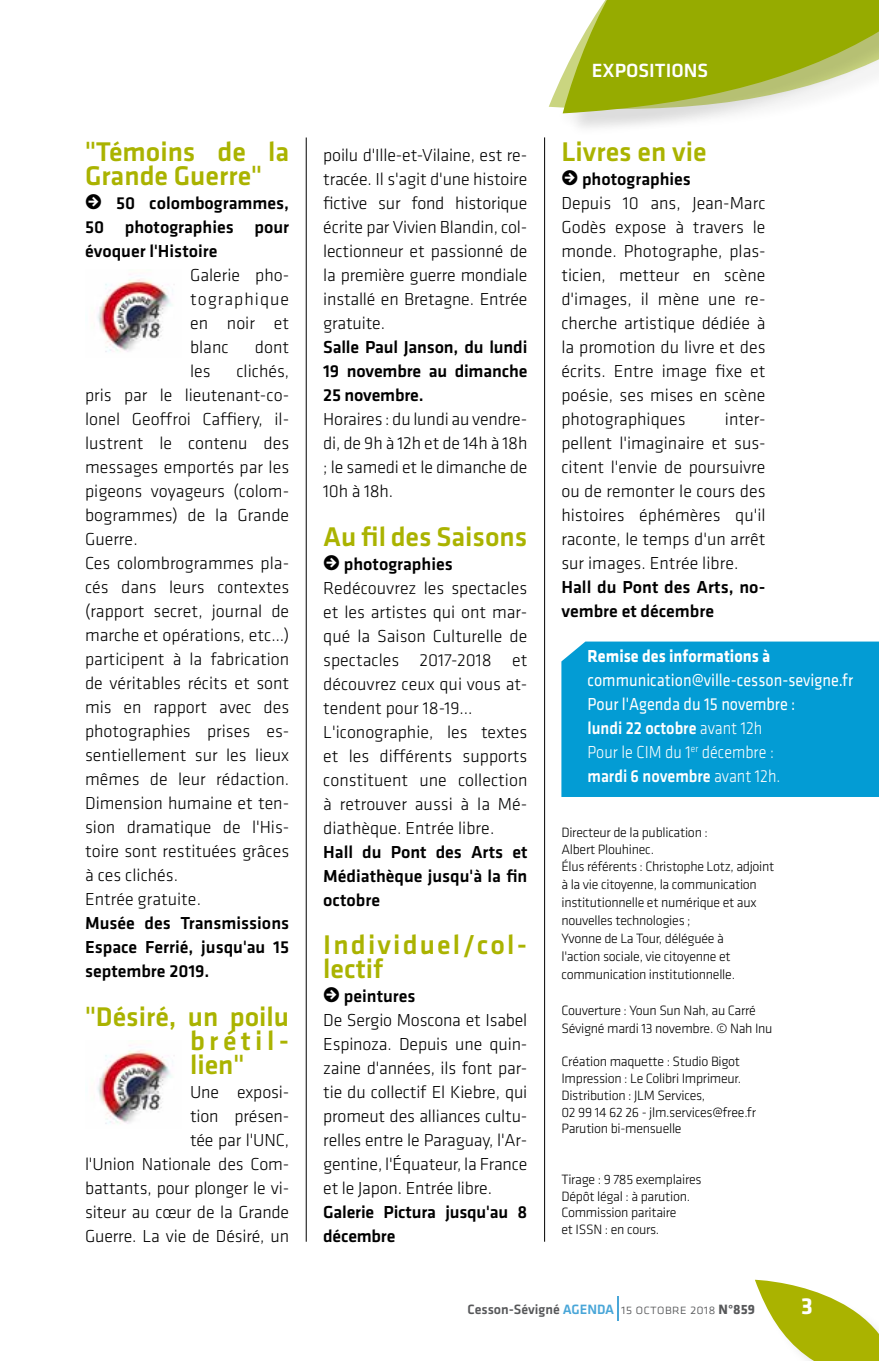
<style>
.page{position:relative;width:879px;height:1361px;background:#fff}
.page>*{position:absolute;margin:0;border:0;box-sizing:border-box;transform-origin:0 0}
.t1{font:500 28px/24px "Klavika";color:#aab300}
.t2{font:500 28px/24px "Klavika";letter-spacing:.08em;color:#aab300}
.t3{font:700 24px "Klavika";color:#fff}
.t4{font:500 19.8px "Klavika";color:#fff}
.t5{font:300 18px/24px "Klavika";color:#000;text-align:justify}
.t6{font:500 18px/24px "Klavika";color:#000;text-align:justify}
.t7{font:18px/24px "Klavika";color:#fff;scale:.9 1}
.t8{font:700 18px "Klavika";color:#fff;scale:.9 1}
.t9{font:300 14px/17.8px "Klavika";letter-spacing:-.02em;color:#000}
.t10{font:500 14px "Klavika";color:#57585a}
.s1{font-family:"Klavika Arrows";font-weight:700;font-size:22px}
.s2{font-weight:500}
.s3{font-weight:300}
.s4{color:#49a6d8}
.s5{font-family:"Klavika Light Caps SC";font-weight:400}
.s6{font-weight:700}
</style>
<div class="page">
<div style="left:561px;top:641px;width:318px;height:156px;background:#039cd4"></div>
<svg style="left:549px;top:0;width:330px;height:123px"></svg>
<svg style="left:617px;top:1296px;width:1px;height:24px"></svg>
<hr style="left:544px;top:137px;width:1px;height:1104px;background:#000">
<hr style="left:306px;top:137px;width:1px;height:1104px;background:#000">
<svg style="left:755px;top:1279px;width:124px;height:82px"></svg>
<img style="left:97px;top:1045px;width:78px;height:79px">
<img style="left:97px;top:274px;width:78px;height:78px">
<h1 class="t1" style="left:85px;top:139px;width:206px">"Témoins de la<br>Grande Guerre"</h1>
<p class="t6" style="left:85px;top:191px;width:206px"><span class="s1">R</span> 50 colombogrammes, 50 photographies pour évoquer l'Histoire</p>
<p class="t5" style="left:190px;top:263px;width:101px">Galerie pho&shy;tographique en noir et blanc</p>
<p class="t5" style="left:255px;top:335px;width:36px">dont</p>
<p class="t5" style="left:85px;top:359px;width:206px;text-align:left;text-indent:151px">clichés, pris par le lieutenant-co&shy;lonel Geoffroi Caffiery, il&shy;lustrent le contenu des messages emportés par les pigeons voyageurs (colom&shy;bogrammes) de la Grande<br>Guerre.<br>Ces colombrogrammes pla&shy;cés dans leurs contextes (rapport secret, journal de marche et opérations, etc…) participent à la fabrication de véritables récits et sont mis en rapport avec des photographies prises es&shy;sentiellement sur les lieux mêmes de leur rédaction.<br>Dimension humaine et ten&shy;sion dramatique de l'His&shy;toire sont restituées grâces à ces clichés.<br>Entrée gratuite.</p>
<p class="t6" style="left:85px;top:911px;width:206px">Musée des Transmissions Espace Ferrié, jusqu'au 15 septembre 2019.</p>
<h1 class="t1" style="left:190px;top:1003px;width:101px;text-align:justify;text-indent:-105px">"Désiré, un poilu brétil&shy;lien"</h1>
<p class="t5" style="left:85px;top:1079px;width:206px;text-align:right">Une exposi-<br>tion présen-<br>tée par l'UNC,<br>l'Union Nationale des Com&shy;battants, pour plonger le vi&shy;siteur au cœur de la Grande<br>Guerre. La vie de Désiré, un</p>
<p class="t5" style="left:190px;top:359px;width:22px">les</p>
<p class="t5" style="left:323px;top:143px;width:206px">poilu d'Ille-et-Vilaine, est re&shy;tracée. Il s'agit d'une histoire fictive sur fond historique écrite par Vivien Blandin, col&shy;lectionneur et passionné de la première guerre mondiale installé en Bretagne. Entrée gratuite.</p>
<p class="t6" style="left:323px;top:335px;width:206px">Salle Paul Janson, du lundi 19 novembre au dimanche 25 novembre.</p>
<p class="t5" style="left:323px;top:407px;width:206px">Horaires : du lundi au vendre&shy;di, de 9h à 12h et de 14h à 18h ; le samedi et le dimanche de 10h à 18h.</p>
<h1 class="t1" style="left:323px;top:523px;width:206px">Au fil des Saisons</h1>
<p class="t5" style="left:323px;top:551px;width:206px;text-align:left"><span class="s1">R</span> <span class="s2">photographies<br></span>Redécouvrez les spectacles et les artistes qui ont mar&shy;qué la Saison Culturelle de spectacles 2017-2018 et découvrez ceux qui vous at&shy;tendent pour 18-19...<br>L'iconographie, les textes et les différents supports constituent une collection à retrouver aussi à la Mé&shy;diathèque. Entrée libre.</p>
<p class="t6" style="left:323px;top:839px;width:206px">Hall du Pont des Arts et Médiathèque jusqu'à la fin octobre</p>
<h1 class="t2" style="left:323px;top:931px;width:205px">Individuel/col&shy;lectif</h1>
<p class="t5" style="left:323px;top:983px;width:206px;text-align:left"><span class="s1">R</span> <span class="s2">peintures<br></span>De Sergio Moscona et Isabel<br>Espinoza. Depuis une quin&shy;zaine d'années, ils font par&shy;tie du collectif El Kiebre, qui promeut des alliances cultu&shy;relles entre le Paraguay, l'Ar&shy;gentine, l'Équateur, la France et le Japon. Entrée libre.</p>
<p class="t6" style="left:323px;top:1199px;width:206px">Galerie Pictura jusqu'au 8 décembre</p>
<p class="t4" style="left:592px;top:57px;width:118px">EXPOSITIONS</p>
<h1 class="t1" style="left:561px;top:139px;width:147px">Livres en vie</h1>
<p class="t5" style="left:561px;top:167px;width:206px;text-align:left"><span class="s1">R</span> <span class="s2">photographies<br></span>Depuis 10 ans, Jean-Marc<br>Godès expose à travers le monde. Photographe, plas&shy;ticien, metteur en scène d'images, il mène une re&shy;cherche artistique dédiée à la promotion du livre et des écrits. Entre image fixe et poésie, ses mises en scène photographiques</p>
<p class="t5" style="left:561px;top:407px;width:206px;text-indent:163px">inter&shy;pellent l'imaginaire et sus&shy;citent l'envie de poursuivre ou de remonter le cours des histoires éphémères qu'il raconte, le temps d'un arrêt sur images. Entrée libre.</p>
<p class="t6" style="left:561px;top:575px;width:206px">Hall du Pont des Arts, no&shy;vembre et décembre</p>
<p class="t8" style="left:587px;top:642px;width:204px">Remise des informations à</p>
<p class="t7" style="left:587px;top:667px;width:296px">communication@ville-cesson-sevigne.fr<br>Pour l'Agenda du 15 novembre :<br><span class="s2">lundi 22 octobre</span> <span class="s3">avant 12h<br>Pour le CIM du 1</span><sup>er</sup> <span class="s3">décembre :<br></span><span class="s2">mardi 6 novembre</span> <span class="s3">avant 12h.</span></p>
<p class="t9" style="left:561px;top:823px;width:214px">Directeur de la publication :<br>Albert Plouhinec.<br>Élus référents : Christophe Lotz, adjoint à la vie citoyenne, la communication institutionnelle et numérique et aux nouvelles technologies ;<br>Yvonne de La Tour, déléguée à<br>l'action sociale, vie citoyenne et communication institutionnelle.</p>
<p class="t9" style="left:561px;top:1001px;width:213px">Couverture : Youn Sun Nah, au Carré<br>Sévigné mardi 13 novembre. © Nah Inu</p>
<p class="t9" style="left:561px;top:1053px;width:196px;line-height:16.8px">Création maquette : Studio Bigot<br>Impression : Le Colibri Imprimeur.<br>Distribution : JLM Services,<br>02 99 14 62 26 - jlm.services@free.fr<br>Parution bi-mensuelle</p>
<p class="t9" style="left:561px;top:1170px;width:142px;line-height:16.8px">Tirage : 9 785 exemplaires<br>Dépôt légal : à parution.<br>Commission paritaire<br>et ISSN : en cours.</p>
<p class="t10" style="left:467px;top:1299px;width:289px">Cesson-Sévigné <span class="s4">AGENDA</span> <span class="s5">15 octobre 2018</span> <span class="s6">N°859</span></p>
<h2 class="t3" style="left:801px;top:1288px;width:13px">3</h2>
</div>
